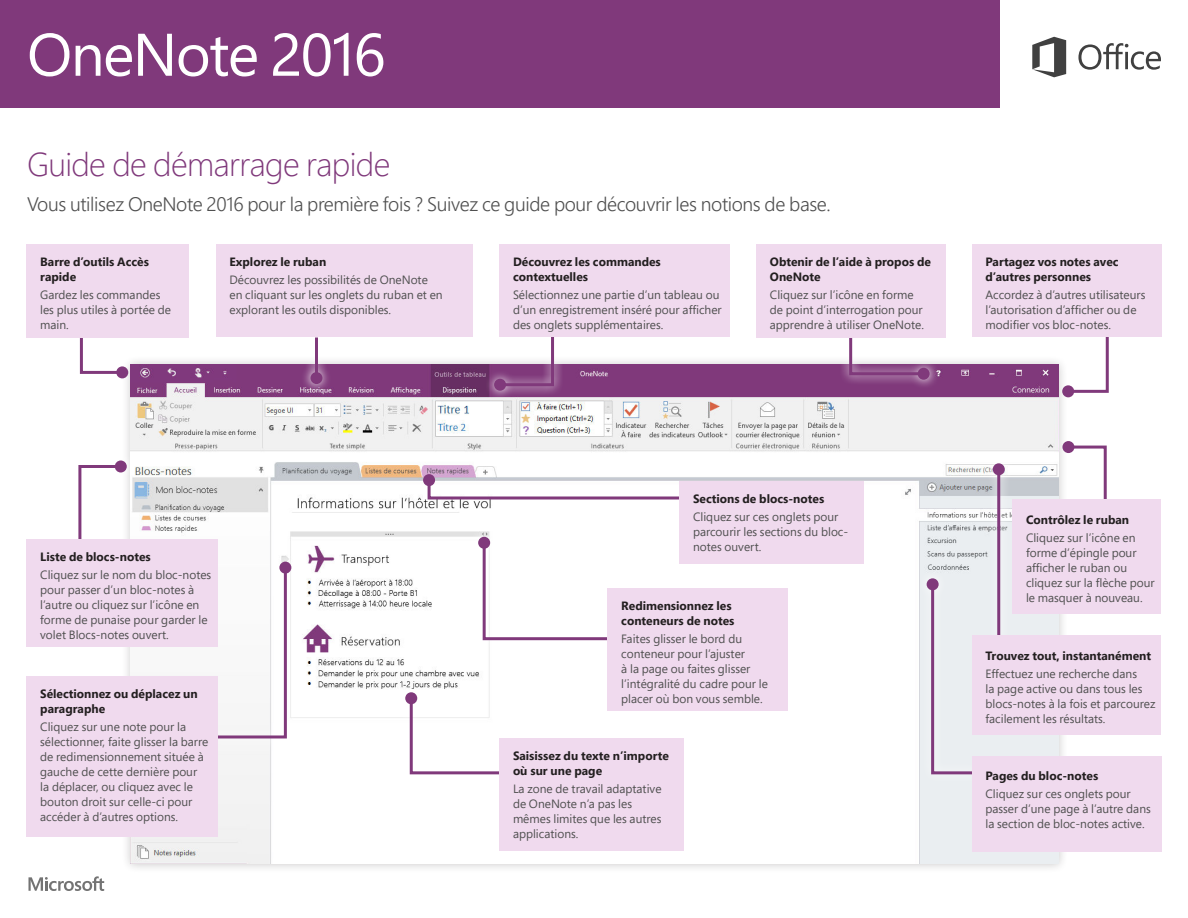
<style>
.page{position:relative;width:1188px;height:918px;background:#fff}
.page>*{position:absolute;margin:0;border:0;box-sizing:border-box;transform-origin:0 0}
.t1{font:60px "Segoe Pro";letter-spacing:-.025em;color:#fff}
.t2{font:300 33px "Segoe Pro";letter-spacing:-.02em;color:#80397b}
.t3{font:300 19.5px "Segoe Pro";letter-spacing:-.02em;color:#505050}
.t4{font:12px/15px "Segoe Pro";color:#505050}
.t5{font:700 12px/15px "Segoe Pro";color:#231f20}
</style>
<div class="page">
<div style="left:0;top:0;width:999px;height:108px;background:#80397b"></div>
<svg style="left:1078px;top:43px;width:83px;height:27px"></svg>
<svg style="left:1032px;top:37px;width:34px;height:40px"></svg>
<div style="left:121px;top:355px;width:947px;height:518px;background:#231f20;opacity:.25"></div>
<img style="left:131px;top:365px;width:927px;height:498px">
<svg style="left:426px;top:477px;width:257px;height:24px"></svg>
<div style="left:423px;top:474px;width:12px;height:12px;background:#80397b;border-radius:50%"></div>
<svg style="left:115px;top:451px;width:21px;height:88px"></svg>
<svg style="left:78px;top:465px;width:46px;height:74px"></svg>
<div style="left:115px;top:460px;width:12px;height:12px;background:#80397b;border-radius:50%"></div>
<svg style="left:28px;top:876px;width:76px;height:15px"></svg>
<svg style="left:301px;top:355px;width:30px;height:38px"></svg>
<hr style="left:315px;top:337px;width:3px;height:41px;background:#80397b">
<div style="left:311px;top:372px;width:12px;height:12px;background:#80397b;border-radius:50%"></div>
<svg style="left:78px;top:337px;width:47px;height:38px"></svg>
<div style="left:116px;top:366px;width:12px;height:12px;background:#80397b;border-radius:50%"></div>
<svg style="left:485px;top:318px;width:79px;height:82px"></svg>
<svg style="left:497px;top:324px;width:59px;height:64px"></svg>
<div style="left:494px;top:379px;width:12px;height:12px;background:#80397b;border-radius:50%"></div>
<svg style="left:1065px;top:444px;width:42px;height:55px"></svg>
<div style="left:1062px;top:441px;width:12px;height:12px;background:#80397b;border-radius:50%"></div>
<div style="left:469px;top:527px;width:153px;height:123px;background:#fff"></div>
<svg style="left:481px;top:540px;width:135px;height:102px"></svg>
<div style="left:478px;top:537px;width:12px;height:12px;background:#80397b;border-radius:50%"></div>
<div style="left:396px;top:683px;width:112px;height:101px;background:#fff"></div>
<svg style="left:408px;top:695px;width:92px;height:81px"></svg>
<div style="left:405px;top:692px;width:12px;height:12px;background:#80397b;border-radius:50%"></div>
<svg style="left:983px;top:454px;width:31px;height:182px;background:#e6e7eb"></svg>
<hr style="left:997px;top:469px;width:3px;height:171px;background:#80397b">
<div style="left:993px;top:463px;width:12px;height:12px;background:#80397b;border-radius:50%"></div>
<div style="left:202px;top:552px;width:99px;height:196px;background:#fff"></div>
<svg style="left:218px;top:565px;width:70px;height:175px"></svg>
<div style="left:279px;top:562px;width:12px;height:12px;background:#80397b;border-radius:50%"></div>
<svg style="left:917px;top:569px;width:68px;height:215px;background:#ebeef0"></svg>
<svg style="left:930px;top:581px;width:50px;height:195px;background:#e0dde6"></svg>
<div style="left:927px;top:578px;width:12px;height:12px;background:#80397b;border-radius:50%"></div>
<svg style="left:1065px;top:337px;width:44px;height:57px"></svg>
<div style="left:1062px;top:385px;width:12px;height:12px;background:#80397b;border-radius:50%"></div>
<div style="left:216px;top:244px;width:257px;height:93px;background:#f0daee"></div>
<div style="left:27px;top:244px;width:162px;height:93px;background:#f0daee"></div>
<div style="left:972px;top:244px;width:189px;height:93px;background:#f0daee"></div>
<svg style="left:839px;top:337px;width:100px;height:52px"></svg>
<svg style="left:848px;top:337px;width:79px;height:40px"></svg>
<div style="left:918px;top:368px;width:12px;height:12px;background:#80397b;border-radius:50%"></div>
<div style="left:756px;top:244px;width:190px;height:93px;background:#f0daee"></div>
<div style="left:500px;top:244px;width:230px;height:93px;background:#f0daee"></div>
<div style="left:972px;top:756px;width:189px;height:95px;background:#f0daee"></div>
<div style="left:680px;top:481px;width:184px;height:83px;background:#f0daee"></div>
<div style="left:500px;top:738px;width:184px;height:112px;background:#f0daee"></div>
<div style="left:1013px;top:499px;width:148px;height:115px;background:#f0daee"></div>
<div style="left:608px;top:589px;width:180px;height:122px;background:#f0daee"></div>
<div style="left:972px;top:636px;width:188px;height:99px;background:#f0daee"></div>
<div style="left:27px;top:676px;width:191px;height:161px;background:#f0daee"></div>
<div style="left:27px;top:539px;width:191px;height:108px;background:#f0daee"></div>
<h1 class="t1" style="left:27px;top:20px;width:360px">OneNote 2016</h1>
<h2 class="t2" style="left:27px;top:151px;width:365px">Guide de démarrage rapide</h2>
<h3 class="t3" style="left:27px;top:196px;width:805px">Vous utilisez OneNote 2016 pour la première fois ? Suivez ce guide pour découvrir les notions de base.</h3>
<p class="t5" style="left:40px;top:255px;width:110px">Barre d’outils Accès rapide</p>
<p class="t4" style="left:40px;top:288px;width:132px">Gardez les commandes les plus utiles à portée de main.</p>
<p class="t5" style="left:230px;top:255px;width:98px">Explorez le ruban</p>
<p class="t4" style="left:230px;top:273px;width:215px">Découvrez les possibilités de OneNote en cliquant sur les onglets du ruban et en explorant les outils disponibles.</p>
<p class="t5" style="left:513px;top:255px;width:149px">Découvrez les commandes contextuelles</p>
<p class="t4" style="left:513px;top:288px;width:210px">Sélectionnez une partie d’un tableau ou d’un enregistrement inséré pour afficher des onglets supplémentaires.</p>
<p class="t5" style="left:770px;top:255px;width:163px">Obtenir de l’aide à propos de<br>OneNote</p>
<p class="t4" style="left:770px;top:288px;width:156px">Cliquez sur l’icône en forme de point d’interrogation pour apprendre à utiliser OneNote.</p>
<p class="t5" style="left:986px;top:255px;width:135px">Partagez vos notes avec d’autres personnes</p>
<p class="t4" style="left:986px;top:288px;width:162px">Accordez à d’autres utilisateurs l’autorisation d’afficher ou de modifier vos bloc-notes.</p>
<p class="t5" style="left:40px;top:550px;width:112px">Liste de blocs-notes</p>
<p class="t4" style="left:40px;top:567px;width:173px">Cliquez sur le nom du bloc-notes pour passer d’un bloc-notes à l’autre ou cliquez sur l’icône en forme de punaise pour garder le volet Blocs-notes ouvert.</p>
<p class="t5" style="left:40px;top:687px;width:159px">Sélectionnez ou déplacez un paragraphe</p>
<p class="t4" style="left:40px;top:720px;width:170px">Cliquez sur une note pour la sélectionner, faite glisser la barre de redimensionnement située à gauche de cette dernière pour la déplacer, ou cliquez avec le bouton droit sur celle-ci pour accéder à d’autres options.</p>
<p class="t5" style="left:693px;top:492px;width:133px">Sections de blocs-notes</p>
<p class="t4" style="left:693px;top:510px;width:157px">Cliquez sur ces onglets pour parcourir les sections du bloc&shy;notes ouvert.</p>
<p class="t5" style="left:621px;top:600px;width:115px">Redimensionnez les conteneurs de notes</p>
<p class="t4" style="left:621px;top:633px;width:148px">Faites glisser le bord du conteneur pour l’ajuster<br>à la page ou faites glisser l’intégralité du cadre pour le placer où bon vous semble.</p>
<p class="t5" style="left:513px;top:750px;width:158px">Saisissez du texte n’importe où sur une page</p>
<p class="t4" style="left:513px;top:783px;width:150px">La zone de travail adaptative de OneNote n’a pas les mêmes limites que les autres applications.</p>
<p class="t5" style="left:1026px;top:513px;width:105px">Contrôlez le ruban</p>
<p class="t4" style="left:1026px;top:531px;width:130px">Cliquez sur l’icône en forme d’épingle pour afficher le ruban ou cliquez sur la flèche pour le masquer à nouveau.</p>
<p class="t5" style="left:986px;top:649px;width:167px">Trouvez tout, instantanément</p>
<p class="t4" style="left:986px;top:666px;width:171px">Effectuez une recherche dans<br>la page active ou dans tous les blocs-notes à la fois et parcourez facilement les résultats.</p>
<p class="t5" style="left:986px;top:770px;width:114px">Pages du bloc-notes</p>
<p class="t4" style="left:986px;top:788px;width:167px">Cliquez sur ces onglets pour passer d’une page à l’autre dans la section de bloc-notes active.</p>
</div>
